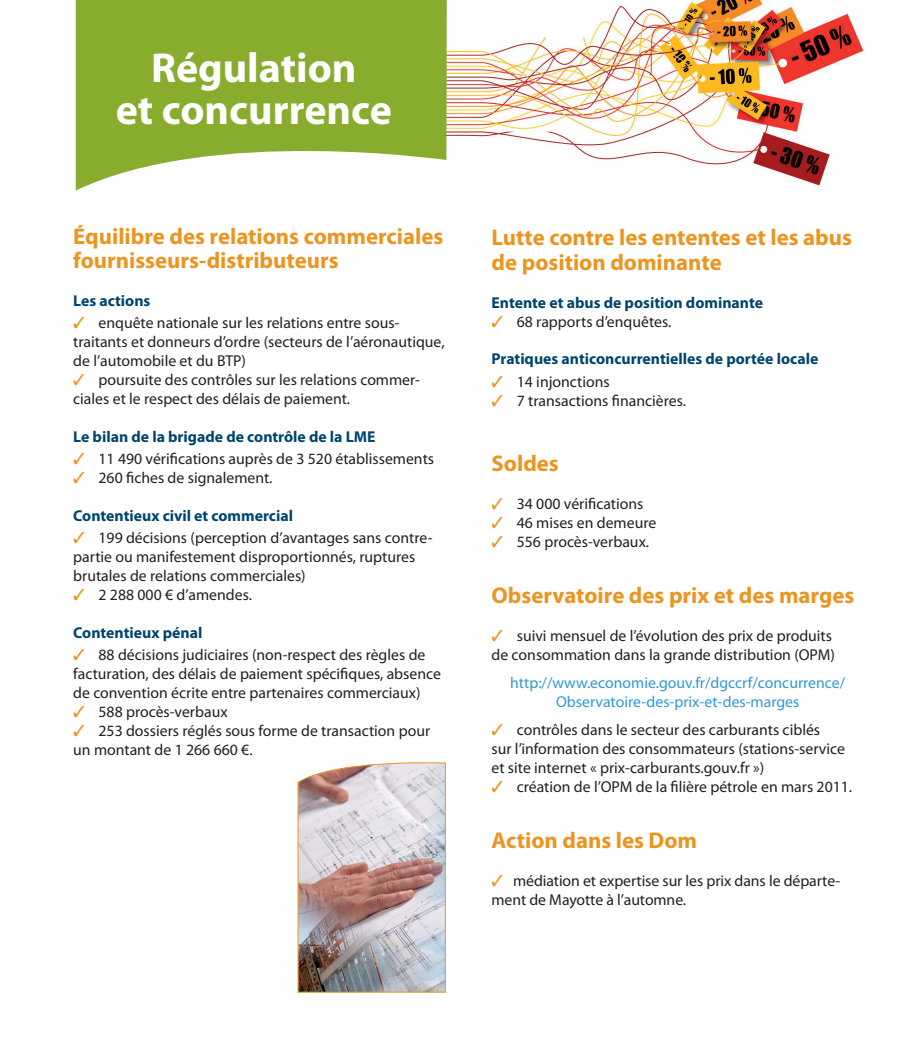
<style>
.page{position:relative;width:924px;height:1042px;background:#fff}
.page>*{position:absolute;margin:0;border:0;box-sizing:border-box;transform-origin:0 0}
.t1{font:700 42px/42px "Myriad Pro";color:#fff;text-align:center}
.t2{font:700 22.75px/24.5px "Myriad Pro";color:#eb9521}
.t3{font:15.75px/18.9px "Myriad Pro";color:#231f20}
.t4{font:700 15.75px "Myriad Pro";color:#00456f}
.t5{font:15.75px/18.9px "Myriad Pro";color:#3098d4;text-align:center}
.s1{color:#eb9521}
</style>
<div class="page">
<img style="left:446px;top:0;width:418px;height:186px">
<svg style="left:76px;top:0;width:370px;height:191px;fill:#88ac2e"></svg>
<img style="left:297px;top:762px;width:148px;height:230px">
<h1 class="t1" style="left:116px;top:46px;width:277px">Régulation<br>et concurrence</h1>
<h2 class="t2" style="left:73px;top:223px;width:371px">Équilibre des relations commerciales fournisseurs-distributeurs</h2>
<p class="t4" style="left:73px;top:290px;width:79px">Les actions</p>
<p class="t3" style="left:73px;top:313px;width:373px"><span class="s1">✓</span> enquête nationale sur les relations entre sous&shy;traitants et donneurs d’ordre (secteurs de l’aéronautique, de l’automobile et du BTP)</p>
<p class="t3" style="left:73px;top:370px;width:348px"><span class="s1">✓</span> poursuite des contrôles sur les relations commer&shy;ciales et le respect des délais de paiement.</p>
<p class="t4" style="left:73px;top:426px;width:304px">Le bilan de la brigade de contrôle de la LME</p>
<p class="t3" style="left:73px;top:449px;width:362px"><span class="s1">✓</span> 11 490 vérifications auprès de 3 520 établissements</p>
<p class="t3" style="left:73px;top:468px;width:201px"><span class="s1">✓</span> 260 fiches de signalement.</p>
<p class="t4" style="left:73px;top:505px;width:221px">Contentieux civil et commercial</p>
<p class="t3" style="left:73px;top:528px;width:361px"><span class="s1">✓</span> 199 décisions (perception d’avantages sans contre&shy;partie ou manifestement disproportionnés, ruptures brutales de relations commerciales)</p>
<p class="t3" style="left:73px;top:585px;width:180px"><span class="s1">✓</span> 2 288 000 € d’amendes.</p>
<p class="t4" style="left:73px;top:622px;width:131px">Contentieux pénal</p>
<p class="t3" style="left:73px;top:645px;width:369px"><span class="s1">✓</span> 88 décisions judiciaires (non-respect des règles de facturation, des délais de paiement spécifiques, absence de convention écrite entre partenaires commerciaux)</p>
<p class="t3" style="left:73px;top:702px;width:156px"><span class="s1">✓</span> 588 procès-verbaux</p>
<p class="t3" style="left:73px;top:721px;width:358px"><span class="s1">✓</span> 253 dossiers réglés sous forme de transaction pour un montant de 1 266 660 €.</p>
<h2 class="t2" style="left:491px;top:225px;width:362px">Lutte contre les ententes et les abus de position dominante</h2>
<p class="t4" style="left:491px;top:292px;width:273px">Entente et abus de position dominante</p>
<p class="t3" style="left:491px;top:311px;width:181px"><span class="s1">✓</span> 68 rapports d’enquêtes.</p>
<p class="t4" style="left:491px;top:349px;width:328px">Pratiques anticoncurrentielles de portée locale</p>
<p class="t3" style="left:491px;top:372px;width:120px"><span class="s1">✓</span> 14 injonctions</p>
<p class="t3" style="left:491px;top:391px;width:196px"><span class="s1">✓</span> 7 transactions financières.</p>
<h2 class="t2" style="left:491px;top:451px;width:69px">Soldes</h2>
<p class="t3" style="left:491px;top:494px;width:153px"><span class="s1">✓</span> 34 000 vérifications</p>
<p class="t3" style="left:491px;top:513px;width:166px"><span class="s1">✓</span> 46 mises en demeure</p>
<p class="t3" style="left:491px;top:532px;width:159px"><span class="s1">✓</span> 556 procès-verbaux.</p>
<h2 class="t2" style="left:491px;top:582px;width:364px">Observatoire des prix et des marges</h2>
<p class="t3" style="left:491px;top:626px;width:345px"><span class="s1">✓</span> suivi mensuel de l’évolution des prix de produits de consommation dans la grande distribution (OPM)</p>
<p class="t5" style="left:510px;top:673px;width:336px">http://www.economie.gouv.fr/dgccrf/concurrence/<br>Observatoire-des-prix-et-des-marges</p>
<p class="t3" style="left:491px;top:720px;width:355px"><span class="s1">✓</span> contrôles dans le secteur des carburants ciblés<br>sur l’information des consommateurs (stations-service et site internet « prix-carburants.gouv.fr »)</p>
<p class="t3" style="left:491px;top:777px;width:362px"><span class="s1">✓</span> création de l’OPM de la filière pétrole en mars 2011.</p>
<h2 class="t2" style="left:491px;top:827px;width:207px">Action dans les Dom</h2>
<p class="t3" style="left:491px;top:871px;width:350px"><span class="s1">✓</span> médiation et expertise sur les prix dans le départe&shy;ment de Mayotte à l’automne.</p>
</div>
